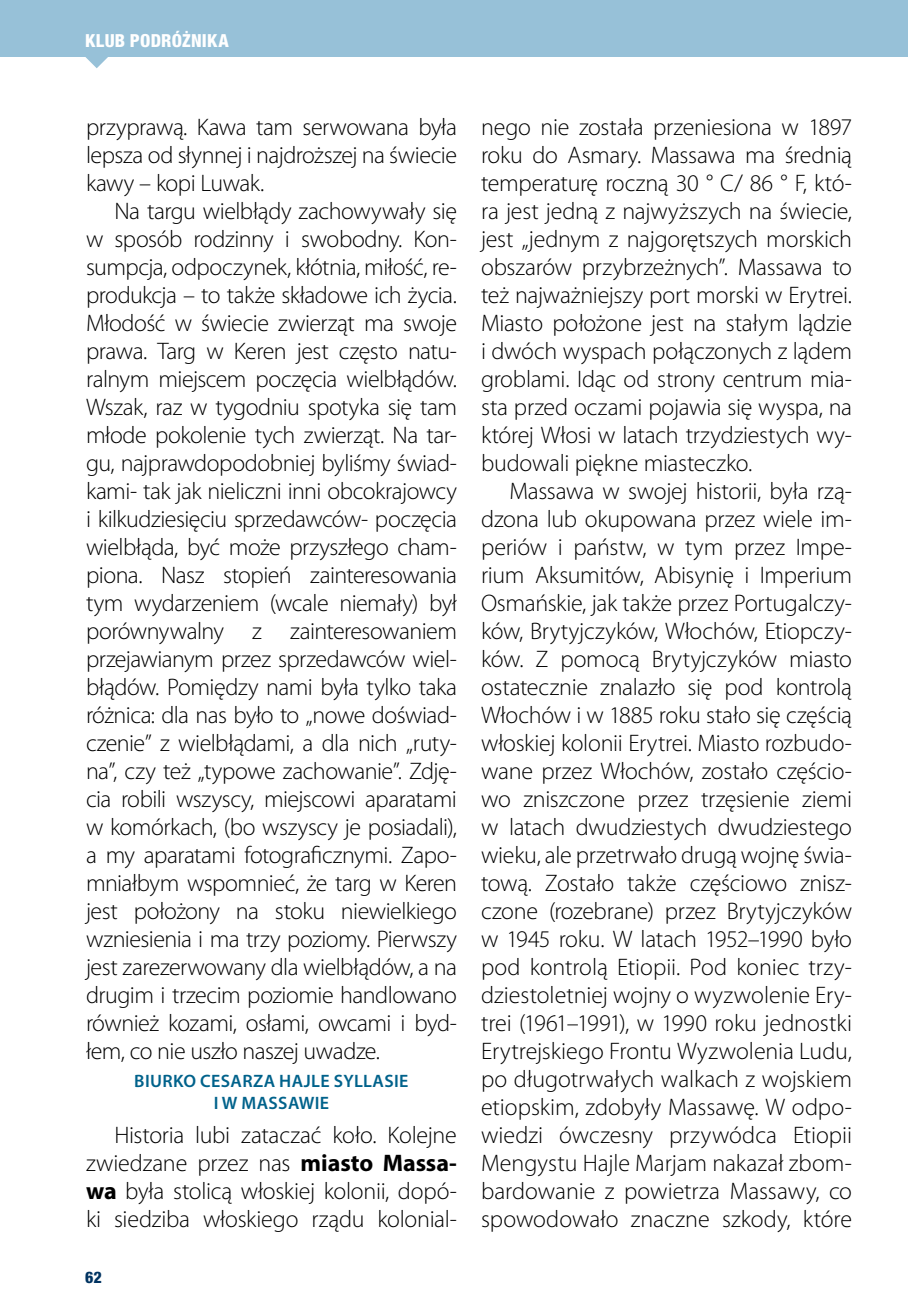
<style>
.page{position:relative;width:908px;height:1304px;background:#fff}
.page>*{position:absolute;margin:0;border:0;box-sizing:border-box;transform-origin:0 0}
.t1{font:300 24px/28px "Myriad Pro";letter-spacing:-.015em;color:#000;text-align:justify}
.t2{font:600 18px "Myriad Pro";letter-spacing:.02em;color:#00628b}
.t3{font:800 condensed 18px "Helvetica Neue LT Pro";letter-spacing:.01em;color:#fff}
.t4{font:800 condensed 16px "Helvetica Neue LT Pro";color:#003361}
.s1{font-weight:700}
</style>
<div class="page">
<div style="left:0;top:0;width:907px;height:57px;background:#97c1d8"></div>
<svg style="left:85px;top:57px;width:23px;height:11px"></svg>
<p class="t3" style="left:85px;top:29px;width:145px">KLUB PODRÓŻNIKA</p>
<p class="t1" style="left:86px;top:113px;width:372px">przyprawą. Kawa tam serwowana była lepsza od słynnej i najdroższej na świecie kawy – kopi Luwak.</p>
<p class="t1" style="left:86px;top:197px;width:372px;text-indent:28px">Na targu wielbłądy zachowywały się w sposób rodzinny i swobodny. Kon&shy;sumpcja, odpoczynek, kłótnia, miłość, re&shy;produkcja – to także składowe ich życia.<br>Młodość w świecie zwierząt ma swoje prawa. Targ w Keren jest często natu&shy;ralnym miejscem poczęcia wielbłądów.<br>Wszak, raz w tygodniu spotyka się tam młode pokolenie tych zwierząt. Na tar&shy;gu, najprawdopodobniej byliśmy świad&shy;kami- tak jak nieliczni inni obcokrajowcy i kilkudziesięciu sprzedawców- poczęcia wielbłąda, być może przyszłego cham&shy;piona. Nasz stopień zainteresowania tym wydarzeniem (wcale niemały) był porównywalny z zainteresowaniem przejawianym przez sprzedawców wiel&shy;błądów. Pomiędzy nami była tylko taka różnica: dla nas było to „nowe doświad&shy;czenie” z wielbłądami, a dla nich „ruty&shy;na”, czy też „typowe zachowanie”. Zdję&shy;cia robili wszyscy, miejscowi aparatami w komórkach, (bo wszyscy je posiadali), a my aparatami fotograficznymi. Zapo&shy;mniałbym wspomnieć, że targ w Keren jest położony na stoku niewielkiego wzniesienia i ma trzy poziomy. Pierwszy jest zarezerwowany dla wielbłądów, a na drugim i trzecim poziomie handlowano również kozami, osłami, owcami i byd&shy;łem, co nie uszło naszej uwadze.</p>
<p class="t2" style="left:134px;top:1069px;width:11px">BIURKO</p>
<p class="t2" style="left:200px;top:1069px;width:23px">CESARZA</p>
<p class="t2" style="left:279px;top:1069px;width:104px">HAJ LE SYLLASIE</p>
<p class="t2" style="left:213px;top:1091px;width:55px">I W MASSAWIE</p>
<p class="t1" style="left:86px;top:1121px;width:372px;text-indent:28px">Historia lubi zataczać koło. Kolejne zwiedzane przez nas <span class="s1">miasto Massa&shy;wa</span> była stolicą włoskiej kolonii, dopó&shy;ki siedziba włoskiego rządu kolonial-</p>
<p class="t4" style="left:85px;top:1267px;width:18px">62</p>
<p class="t1" style="left:481px;top:113px;width:372px">nego nie została przeniesiona w 1897 roku do Asmary. Massawa ma średnią temperaturę roczną 30 ° C/ 86 ° F, któ&shy;ra jest jedną z najwyższych na świecie, jest „jednym z najgorętszych morskich obszarów przybrzeżnych”. Massawa to też najważniejszy port morski w Erytrei.<br>Miasto położone jest na stałym lądzie i dwóch wyspach połączonych z lądem groblami. Idąc od strony centrum mia&shy;sta przed oczami pojawia się wyspa, na której Włosi w latach trzydziestych wy&shy;budowali piękne miasteczko.</p>
<p class="t1" style="left:481px;top:477px;width:372px;text-indent:28px">Massawa w swojej historii, była rzą&shy;dzona lub okupowana przez wiele im&shy;periów i państw, w tym przez Impe&shy;rium Aksumitów, Abisynię i Imperium Osmańskie, jak także przez Portugalczy&shy;ków, Brytyjczyków, Włochów, Etiopczy&shy;ków. Z pomocą Brytyjczyków miasto ostatecznie znalazło się pod kontrolą Włochów i w 1885 roku stało się częścią włoskiej kolonii Erytrei. Miasto rozbudo&shy;wane przez Włochów, zostało częścio&shy;wo zniszczone przez trzęsienie ziemi w latach dwudziestych dwudziestego wieku, ale przetrwało drugą wojnę świa&shy;tową. Zostało także częściowo znisz&shy;czone (rozebrane) przez Brytyjczyków w 1945 roku. W latach 1952–1990 było pod kontrolą Etiopii. Pod koniec trzy&shy;dziestoletniej wojny o wyzwolenie Ery&shy;trei (1961–1991), w 1990 roku jednostki Erytrejskiego Frontu Wyzwolenia Ludu, po długotrwałych walkach z wojskiem etiopskim, zdobyły Massawę. W odpo&shy;wiedzi ówczesny przywódca Etiopii Mengystu Hajle Marjam nakazał zbom&shy;bardowanie z powietrza Massawy, co spowodowało znaczne szkody, które</p>
</div>
